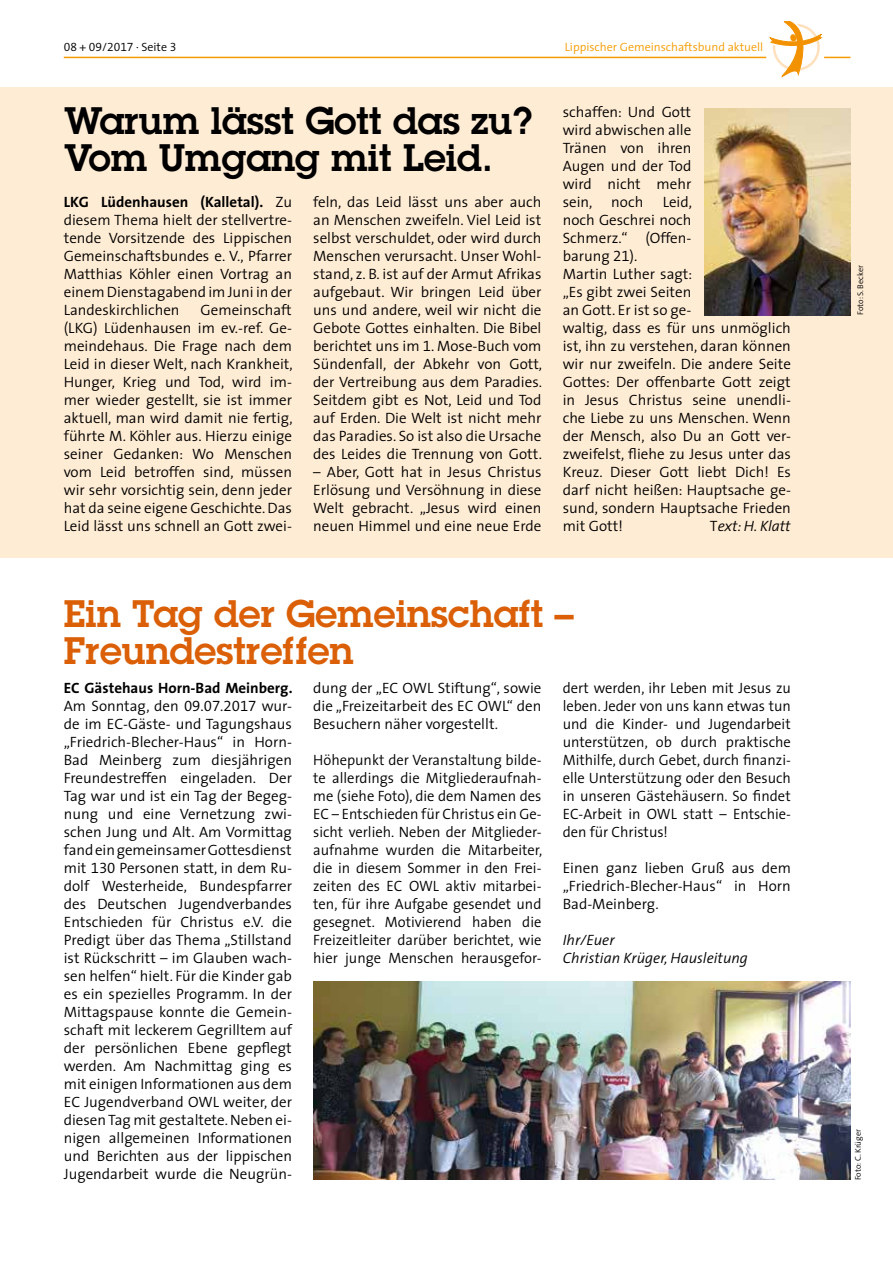
<style>
.page{position:relative;width:893px;height:1263px;background:#fff}
.page>*{position:absolute;margin:0;border:0;box-sizing:border-box;transform-origin:0 0}
.t1{font:600 37.5px/37.5px "Lubalin Graph";color:#000}
.t2{font:600 37.5px/37.5px "Lubalin Graph";color:#da5f06}
.t3{font:300 15px/18px "BHM The Sans Tab";color:#000;text-align:justify}
.t4{font:italic 300 15px/18px "BHM The Sans Tab";color:#000}
.t5{font:300 15px "BHM The Sans Tab";color:#000}
.t6{font:300 12px "BHM The Sans Tab";color:#f59c00}
.t7{font:300 12px "BHM The Sans Tab";color:#000}
.t8{font:300 8.25px "BHM The Sans Tab";color:#000}
.s1{font-style:inherit}
.s2{font-style:normal}
</style>
<div class="page">
<div style="left:0;top:87px;width:893px;height:471px;background:#ffecd4"></div>
<hr style="left:64px;top:57px;width:702px;height:1px;background:#f59c00">
<svg style="left:770px;top:22px;width:80px;height:56px"></svg>
<img style="left:704px;top:108px;width:146px;height:207px">
<img style="left:313px;top:981px;width:537px;height:198px">
<p class="t7" style="left:64px;top:37px;width:114px">08 + 09/2017 · Seite 3</p>
<p class="t6" style="left:565px;top:37px;width:200px">Lippischer Gemeinschaftsbund aktuell</p>
<h1 class="t1" style="left:64px;top:101px;width:470px">Warum lässt Gott das zu?<br>Vom Umgang mit Leid.</h1>
<p class="t3" style="left:64px;top:192px;width:230px"><span class="s1">LKG Lüdenhausen (Kalletal).</span> Zu diesem Thema hielt der stellvertre&shy;tende Vorsitzende des Lippischen Gemeinschaftsbundes e. V., Pfarrer Matthias Köhler einen Vortrag an einem Dienstagabend im Juni in der Landeskirchlichen</p>
<p class="t3" style="left:313px;top:192px;width:230px">feln, das Leid lässt uns aber auch an Menschen zweifeln. Viel Leid ist selbst verschuldet, oder wird durch Menschen verursacht. Unser Wohl&shy;stand, z. B. ist auf der Armut Afrikas aufgebaut. Wir bringen Leid über uns und andere, weil wir nicht die Gebote Gottes einhalten. Die Bibel berichtet uns im 1. Mose-Buch vom Sündenfall, der Abkehr von Gott, der Vertreibung aus dem Paradies.<br>Seitdem gibt es Not, Leid und Tod auf Erden. Die Welt ist nicht mehr das Paradies. So ist also die Ursache des Leides die Trennung von Gott.</p>
<p class="t3" style="left:313px;top:462px;width:230px">– Aber, Gott hat in Jesus Christus Erlösung und Versöhnung in diese Welt gebracht. „Jesus wird einen neuen Himmel und eine neue Erde</p>
<p class="t3" style="left:64px;top:300px;width:230px;text-indent:137px">Gemeinschaft (LKG) Lüdenhausen im ev.-ref. Ge&shy;meindehaus. Die Frage nach dem Leid in dieser Welt, nach Krankheit, Hunger, Krieg und Tod, wird im&shy;mer wieder gestellt, sie ist immer aktuell, man wird damit nie fertig, führte M. Köhler aus. Hierzu einige seiner Gedanken: Wo Menschen vom Leid betroffen sind, müssen wir sehr vorsichtig sein, denn jeder hat da seine eigene Geschichte. Das Leid lässt uns schnell an Gott zwei-</p>
<p class="t3" style="left:563px;top:102px;width:130px">schaffen: Und Gott wird abwischen alle Tränen von ihren Augen und der Tod wird nicht mehr sein,</p>
<p class="t3" style="left:563px;top:192px;width:230px;text-align:left;text-indent:100px">Leid,<br>noch Geschrei noch<br>Schmerz.“ (Offen-<br>barung 21).<br>Martin Luther sagt:<br>„Es gibt zwei Seiten<br>an Gott. Er ist so ge-<br>waltig, dass es für uns unmöglich ist, ihn zu verstehen, daran können wir nur zweifeln. Die andere Seite<br>Gottes: Der offenbarte Gott zeigt in Jesus Christus seine unendli&shy;che Liebe zu uns Menschen. Wenn der Mensch, also Du an Gott ver&shy;zweifelst, fliehe zu Jesus unter das<br>Kreuz. Dieser Gott liebt Dich! Es darf nicht heißen: Hauptsache ge&shy;sund, sondern Hauptsache Frieden mit Gott!</p>
<p class="t3" style="left:611px;top:192px;width:34px">noch</p>
<p class="t4" style="left:710px;top:516px;width:82px"><span class="s2">T</span>ext: H. Klatt</p>
<h1 class="t2" style="left:64px;top:594px;width:511px">Ein Tag der Gemeinschaft –<br>Freundestreffen</h1>
<p class="t3" style="left:313px;top:678px;width:230px">dung der „EC OWL Stiftung“, sowie die „Freizeitarbeit des EC OWL“ den Besuchern näher vorgestellt.</p>
<p class="t3" style="left:313px;top:750px;width:230px">Höhepunkt der Veranstaltung bilde&shy;te allerdings die Mitgliederaufnah&shy;me (siehe Foto), die dem Namen des EC – Entschieden für Christus ein Ge&shy;sicht verlieh. Neben der Mitglieder&shy;aufnahme wurden die Mitarbeiter, die in diesem Sommer in den Frei&shy;zeiten des EC OWL aktiv mitarbei&shy;ten, für ihre Aufgabe gesendet und gesegnet. Motivierend haben die Freizeitleiter darüber berichtet, wie hier junge Menschen herausgefor-</p>
<p class="t3" style="left:563px;top:678px;width:230px">dert werden, ihr Leben mit Jesus zu leben. Jeder von uns kann etwas tun und die Kinder- und Jugendarbeit unterstützen, ob durch praktische Mithilfe, durch Gebet, durch finanzi&shy;elle Unterstützung oder den Besuch in unseren Gästehäusern. So findet EC-Arbeit in OWL statt – Entschie&shy;den für Christus!</p>
<p class="t3" style="left:563px;top:858px;width:230px">Einen ganz lieben Gruß aus dem „Friedrich-Blecher-Haus“ in Horn Bad-Meinberg.</p>
<p class="t4" style="left:563px;top:930px;width:187px">Ihr/Euer<br>Christian Krüger, Hausleitung</p>
<p class="t5" style="left:64px;top:675px;width:230px">EC Gästehaus Horn-Bad Meinberg.</p>
<p class="t3" style="left:64px;top:696px;width:230px">Am Sonntag, den 09.07.2017 wur&shy;de im EC-Gäste- und Tagungshaus „Friedrich-Blecher-Haus“ in Horn-Bad Meinberg zum diesjährigen Freundestreffen eingeladen. Der Tag war und ist ein Tag der Begeg&shy;nung und eine Vernetzung zwi&shy;schen Jung und Alt. Am Vormittag fand ein gemeinsamer Gottesdienst mit 130 Personen statt, in dem Ru&shy;dolf Westerheide, Bundespfarrer des Deutschen Jugendverbandes Entschieden für Christus e.V. die Predigt über das Thema „Stillstand ist Rückschritt – im Glauben wach&shy;sen helfen“ hielt. Für die Kinder gab es ein spezielles Programm. In der Mittagspause konnte die Gemein&shy;schaft mit leckerem Gegrilltem auf der persönlichen Ebene gepflegt werden. Am Nachmittag ging es mit einigen Informationen aus dem EC Jugendverband OWL weiter, der diesen Tag mit gestaltete. Neben ei&shy;nigen allgemeinen Informationen und Berichten aus der lippischen Jugendarbeit wurde die Neugrün-</p>
<p class="t8" style="left:854px;top:315px;width:51px;rotate:-90deg">Foto: S. Becker</p>
<p class="t8" style="left:851px;top:1180px;width:53px;rotate:-90deg">Foto: C. Krüger</p>
</div>
